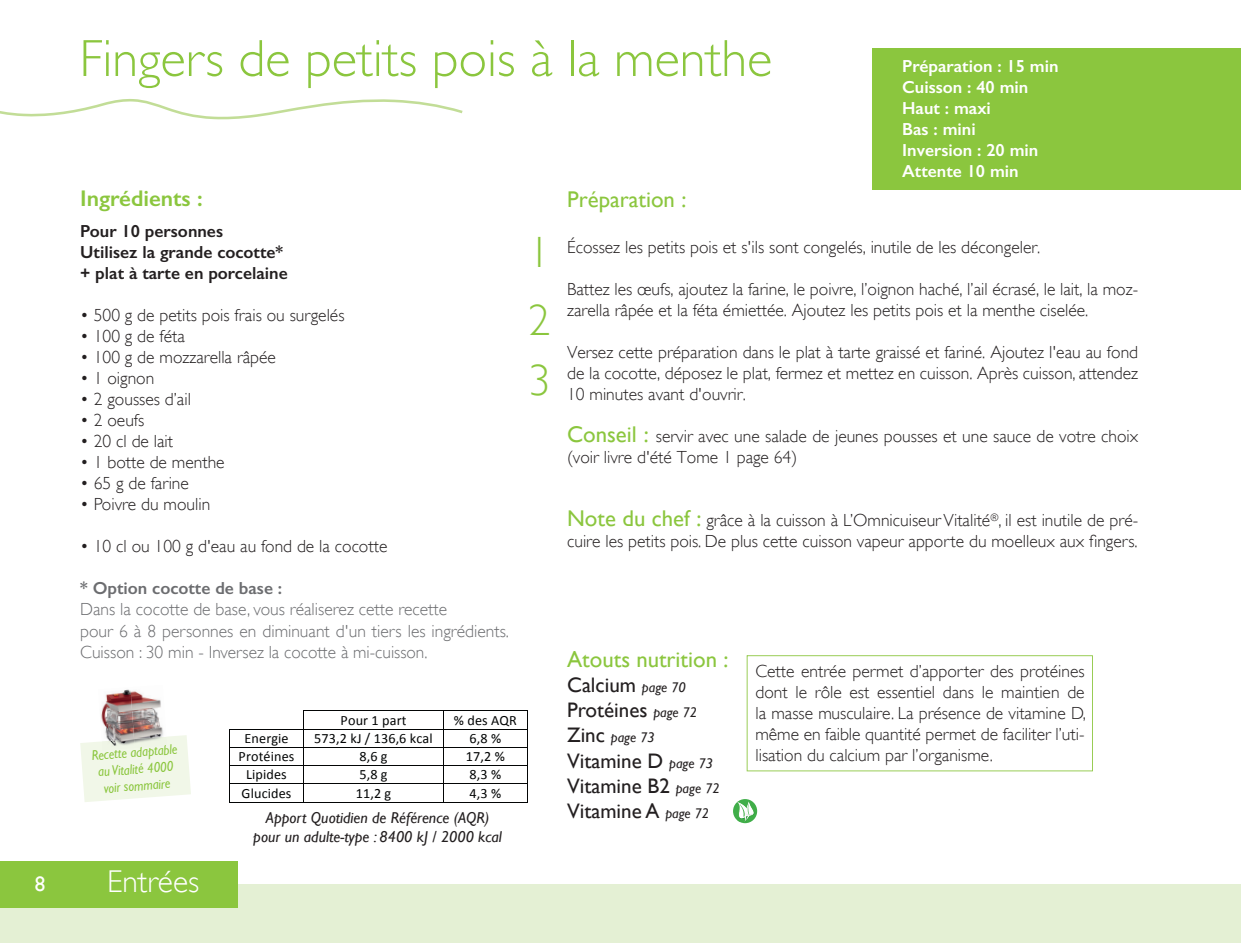
<style>
.page{position:relative;width:1241px;height:943px;background:#fff}
.page>*{position:absolute;margin:0;border:0;box-sizing:border-box;transform-origin:0 0}
.t1{font:300 52.5px "Gill Sans";color:#8bc63e}
.t2{font:300 43.75px/67.4px "Gill Sans";color:#8bc63e}
.t3{font:300 31.5px "Gill Sans";color:#fff}
.t4{font:22.75px "Gill Sans";color:#8bc63e}
.t5{font:600 22.75px "Gill Sans";color:#8bc63e}
.t6{font:21px/25.2px "Gill Sans";color:#231f20}
.t7{font:21px "Gill Sans";color:#fff}
.t8{font:300 17.5px/21px "Gill Sans";color:#231f20}
.t9{font:300 17.5px/21px "Gill Sans";color:#6c6d70}
.t10{font:600 17.5px/21px "Gill Sans";color:#fff}
.t11{font:600 17.5px/21px "Gill Sans";color:#231f20}
.t12{font:600 17.5px "Gill Sans";color:#6c6d70}
.t13{font:italic 15.75px/18.9px "Gill Sans";color:#231f20;text-align:center}
.t14{font:14.17px "Calibri";letter-spacing:.01em;color:#030505}
.t15{font:italic 14px/16.8px "Gill Sans";color:#8bc63e;text-align:center;scale:.9 1}
.t16{font:italic 14px "Gill Sans";color:#231f20}
.s1{font-weight:400;font-size:22.75px;color:#8bc63e}
.s2{font-style:italic;font-size:14px}
.s3{font-style:normal;font-size:21px}
</style>
<div class="page">
<div style="left:0;top:884px;width:1240px;height:59px;background:#e4f0d4"></div>
<svg style="left:0;top:99px;width:462px;height:21px"></svg>
<div style="left:0;top:861px;width:237px;height:46px;background:#8bc63e"></div>
<div style="left:872px;top:48px;width:368px;height:142px;background:#8bc63e"></div>
<svg style="left:746px;top:655px;width:346px;height:116px"></svg>
<hr style="left:304px;top:710px;width:139px;height:1px;background:#030505">
<hr style="left:443px;top:710px;width:84px;height:1px;background:#030505">
<hr style="left:230px;top:728px;width:73px;height:1px;background:#030505">
<hr style="left:304px;top:728px;width:139px;height:1px;background:#030505">
<hr style="left:443px;top:728px;width:84px;height:1px;background:#030505">
<hr style="left:230px;top:747px;width:73px;height:1px;background:#030505">
<hr style="left:304px;top:747px;width:139px;height:1px;background:#030505">
<hr style="left:443px;top:747px;width:84px;height:1px;background:#030505">
<hr style="left:230px;top:765px;width:73px;height:1px;background:#030505">
<hr style="left:304px;top:765px;width:139px;height:1px;background:#030505">
<hr style="left:443px;top:765px;width:84px;height:1px;background:#030505">
<hr style="left:230px;top:783px;width:73px;height:1px;background:#030505">
<hr style="left:304px;top:783px;width:139px;height:1px;background:#030505">
<hr style="left:443px;top:783px;width:84px;height:1px;background:#030505">
<svg style="left:229px;top:728px;width:2px;height:74px"></svg>
<hr style="left:230px;top:801px;width:73px;height:1px;background:#030505">
<svg style="left:303px;top:710px;width:1px;height:92px"></svg>
<hr style="left:304px;top:801px;width:139px;height:1px;background:#030505">
<svg style="left:443px;top:711px;width:1px;height:90px"></svg>
<hr style="left:443px;top:801px;width:84px;height:1px;background:#030505">
<svg style="left:527px;top:710px;width:1px;height:92px"></svg>
<svg style="left:733px;top:799px;width:24px;height:24px"></svg>
<svg style="left:735px;top:800px;width:23px;height:22px"></svg>
<svg style="left:80px;top:735px;width:111px;height:67px;background:#f2f8ea"></svg>
<img style="left:98px;top:689px;width:32px;height:52px">
<img style="left:130px;top:690px;width:36px;height:49px">
<img style="left:102px;top:739px;width:32px;height:6px">
<img style="left:134px;top:736px;width:33px;height:9px">
<img style="left:102px;top:745px;width:65px;height:5px">
<h1 class="t1" style="left:79px;top:28px;width:694px">Fingers de petits pois à la menthe</h1>
<p class="t10" style="left:902px;top:56px;width:158px">Préparation : 15 min<br>Cuisson : 40 min<br>Haut : maxi<br>Bas : mini<br>Inversion : 20 min<br>Attente 10 min</p>
<h3 class="t5" style="left:80px;top:185px;width:124px">Ingrédients :</h3>
<p class="t11" style="left:80px;top:221px;width:209px">Pour 10 personnes<br>Utilisez la grande cocotte* + plat à tarte en porcelaine</p>
<p class="t8" style="left:80px;top:305px;width:266px">• 500 g de petits pois frais ou surgelés</p>
<p class="t8" style="left:80px;top:326px;width:106px">• 100 g de féta</p>
<p class="t8" style="left:80px;top:347px;width:197px">• 100 g de mozzarella râpée</p>
<p class="t8" style="left:80px;top:368px;width:76px">• 1 oignon</p>
<p class="t8" style="left:80px;top:389px;width:112px">• 2 gousses d’ail</p>
<p class="t8" style="left:80px;top:410px;width:66px">• 2 oeufs</p>
<p class="t8" style="left:80px;top:431px;width:94px">• 20 cl de lait</p>
<p class="t8" style="left:80px;top:452px;width:146px">• 1 botte de menthe</p>
<p class="t8" style="left:80px;top:473px;width:110px">• 65 g de farine</p>
<p class="t8" style="left:80px;top:494px;width:132px">• Poivre du moulin</p>
<p class="t8" style="left:80px;top:536px;width:309px">• 10 cl ou 100 g d'eau au fond de la cocotte</p>
<p class="t12" style="left:80px;top:578px;width:203px">* Option cocotte de base :</p>
<p class="t9" style="left:80px;top:599px;width:430px">Dans la cocotte de base, vous réaliserez cette recette<br>pour 6 à 8 personnes en diminuant d'un tiers les ingrédients.<br>Cuisson : 30 min - Inversez la cocotte à mi-cuisson.</p>
<h2 class="t2" style="left:528px;top:219px;width:23px">1<br>2</h2>
<h2 class="t2" style="left:528px;top:346px;width:23px">3</h2>
<p class="t15" style="left:91px;top:746px;width:97px;rotate:-4deg">Recette adaptable au Vitalité 4000 voir sommaire</p>
<p class="t7" style="left:35px;top:871px;width:12px">8</p>
<h3 class="t3" style="left:107px;top:863px;width:94px">Entrées</h3>
<p class="t14" style="left:340px;top:711px;width:67px">Pour 1 part</p>
<p class="t14" style="left:454px;top:711px;width:65px">% des AQR</p>
<p class="t14" style="left:244px;top:729px;width:46px">Energie</p>
<p class="t14" style="left:314px;top:729px;width:120px">573,2 kJ / 136,6 kcal</p>
<p class="t14" style="left:469px;top:729px;width:33px">6,8 %</p>
<p class="t14" style="left:238px;top:747px;width:57px">Protéines</p>
<p class="t14" style="left:359px;top:747px;width:30px">8,6 g</p>
<p class="t14" style="left:466px;top:747px;width:40px">17,2 %</p>
<p class="t14" style="left:246px;top:765px;width:42px">Lipides</p>
<p class="t14" style="left:359px;top:765px;width:30px">5,8 g</p>
<p class="t14" style="left:469px;top:765px;width:33px">8,3 %</p>
<p class="t14" style="left:241px;top:784px;width:51px">Glucides</p>
<p class="t14" style="left:356px;top:784px;width:37px">11,2 g</p>
<p class="t14" style="left:469px;top:784px;width:33px">4,3 %</p>
<p class="t13" style="left:253px;top:808px;width:250px">Apport Quotidien de Référence (AQR) pour un adulte-type : 8400 kJ / 2000 kcal</p>
<h3 class="t4" style="left:567px;top:186px;width:121px">Préparation :</h3>
<p class="t8" style="left:567px;top:237px;width:474px">Écossez les petits pois et s'ils sont congelés, inutile de les décongeler.</p>
<p class="t8" style="left:567px;top:279px;width:572px">Battez les œufs, ajoutez la farine, le poivre, l’oignon haché, l’ail écrasé, le lait, la moz&shy;zarella râpée et la féta émiettée. Ajoutez les petits pois et la menthe ciselée.</p>
<p class="t8" style="left:567px;top:342px;width:572px;text-align:justify">Versez cette préparation dans le plat à tarte graissé et fariné. Ajoutez l'eau au fond de la cocotte, déposez le plat, fermez et mettez en cuisson. Après cuisson, attendez 10 minutes avant d'ouvrir.</p>
<p class="t8" style="left:567px;top:426px;width:572px"><span class="s1">Conseil :</span> servir avec une salade de jeunes pousses et une sauce de votre choix (voir livre d'été Tome 1 page 64)</p>
<p class="t8" style="left:567px;top:510px;width:572px"><span class="s1">Note du chef :</span> grâce à la cuisson à L’Omnicuiseur Vitalité<sup>®</sup>, il est inutile de pré&shy;cuire les petits pois. De plus cette cuisson vapeur apporte du moelleux aux fingers.</p>
<h3 class="t4" style="left:567px;top:645px;width:163px">Atouts nutrition :</h3>
<p class="t6" style="left:567px;top:672px;width:132px">Calcium <span class="s2">page 70<br></span>Protéines <span class="s2">page 72</span></p>
<p class="t16" style="left:567px;top:729px;width:89px"><span class="s3">Zinc</span> page 73</p>
<p class="t6" style="left:567px;top:747px;width:154px">Vitamine D <span class="s2">page 73<br></span>Vitamine B2 <span class="s2">page 72<br></span>Vitamine A <span class="s2">page 72</span></p>
<p class="t8" style="left:755px;top:660px;width:332px;text-align:justify">Cette entrée permet d’apporter des protéines dont le rôle est essentiel dans le maintien de la masse musculaire. La présence de vitamine D, même en faible quantité permet de faciliter l’uti&shy;lisation du calcium par l’organisme.</p>
</div>
